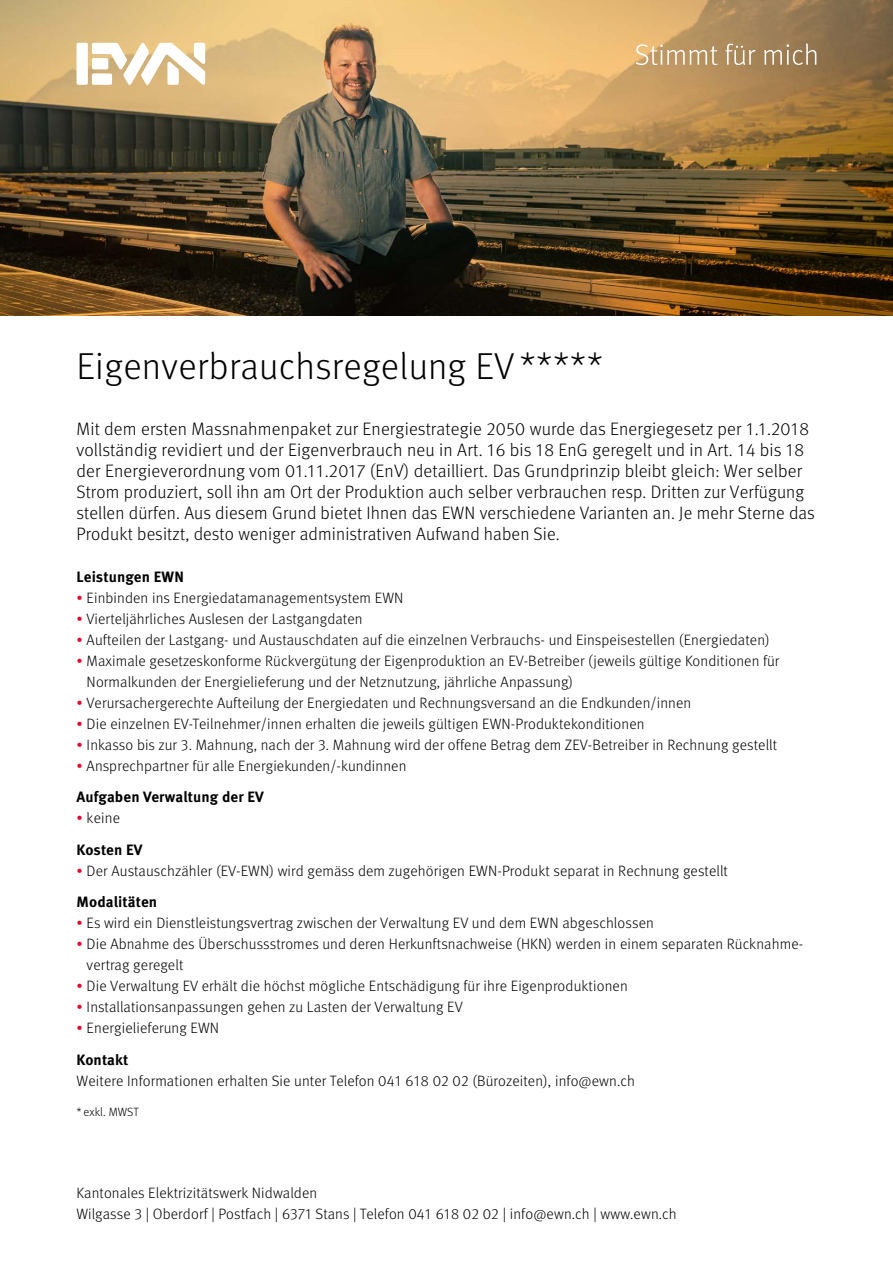
<style>
.page{position:relative;width:893px;height:1263px;background:#fff}
.page>*{position:absolute;margin:0;border:0;box-sizing:border-box;transform-origin:0 0}
.t1{font:300 37.5px "Meta Pro";letter-spacing:.01em;color:#000}
.t2{font:300 18px/21px "Meta Pro";letter-spacing:.01em;color:#000}
.t3{font:300 15px/21px "Meta Pro";letter-spacing:.01em;color:#000}
.t4{font:700 15px/31.5px "Meta Pro";letter-spacing:.01em;color:#000}
.t5{font:300 12px "Meta Pro";color:#000}
.s1{color:#e4002b}
.s2{font-weight:700}
.s3{font-weight:300;color:#e4002b}
.s4{font-weight:300}
</style>
<div class="page">
<img style="left:0;top:0;width:893px;height:316px">
<div style="left:77px;top:43px;width:11px;height:42px;background:#fff;border-radius:2px"></div>
<svg style="left:92px;top:43px;width:113px;height:42px"></svg>
<svg style="left:636px;top:44px;width:81px;height:21px;background:#ceaf83"></svg>
<svg style="left:726px;top:44px;width:30px;height:21px"></svg>
<svg style="left:764px;top:43px;width:52px;height:22px"></svg>
<h1 class="t1" style="left:77px;top:339px;width:528px">Eigenverbrauchsregelung EV*****</h1>
<p class="t2" style="left:77px;top:417px;width:740px">Mit dem ersten Massnahmenpaket zur Energiestrategie 2050 wurde das Energiegesetz per 1.1.2018 vollständig revidiert und der Eigenverbrauch neu in Art. 16 bis 18 EnG geregelt und in Art. 14 bis 18 der Energieverordnung vom 01.11.2017 (EnV) detailliert. Das Grundprinzip bleibt gleich: Wer selber Strom produziert, soll ihn am Ort der Produktion auch selber verbrauchen resp. Dritten zur Verfügung stellen dürfen. Aus diesem Grund bietet Ihnen das EWN verschiedene Varianten an. Je mehr Sterne das Produkt besitzt, desto weniger administrativen Aufwand haben Sie.</p>
<p class="t4" style="left:77px;top:560px;width:109px">Leistungen EWN</p>
<p class="t3" style="left:77px;top:586px;width:328px"><span class="s1">•</span> Einbinden ins Energiedatamanagementsystem EWN</p>
<p class="t3" style="left:77px;top:607px;width:288px"><span class="s1">•</span> Vierteljährliches Auslesen der Lastgangdaten</p>
<p class="t3" style="left:77px;top:628px;width:695px"><span class="s1">•</span> Aufteilen der Lastgang- und Austauschdaten auf die einzelnen Verbrauchs- und Einspeisestellen (Energiedaten)</p>
<p class="t3" style="left:87px;top:649px;width:694px;text-indent:-10px"><span class="s1">•</span> Maximale gesetzeskonforme Rückvergütung der Eigenproduktion an EV-Betreiber (jeweils gültige Konditionen für<br>Normalkunden der Energielieferung und der Netznutzung, jährliche Anpassung)</p>
<p class="t3" style="left:77px;top:691px;width:616px"><span class="s1">•</span> Verursachergerechte Aufteilung der Energiedaten und Rechnungsversand an die Endkunden/innen</p>
<p class="t3" style="left:77px;top:712px;width:570px"><span class="s1">•</span> Die einzelnen EV-Teilnehmer/innen erhalten die jeweils gültigen EWN-Produktekonditionen</p>
<p class="t3" style="left:77px;top:733px;width:702px"><span class="s1">•</span> Inkasso bis zur 3. Mahnung, nach der 3. Mahnung wird der offene Betrag dem ZEV-Betreiber in Rechnung gestellt</p>
<p class="t3" style="left:77px;top:749px;width:331px;line-height:31.5px"><span class="s1">•</span> Ansprechpartner für alle Energiekunden/-kundinnen<br><span class="s2">Aufgaben Verwaltung der EV</span></p>
<p class="t4" style="left:77px;top:801px;width:67px"><span class="s3">•</span> <span class="s4">keine<br></span>Kosten EV</p>
<p class="t3" style="left:77px;top:854px;width:653px;line-height:31.5px"><span class="s1">•</span> Der Austauschzähler (EV-EWN) wird gemäss dem zugehörigen EWN-Produkt separat in Rechnung gestellt<br><span class="s2">Modalitäten</span></p>
<p class="t3" style="left:77px;top:912px;width:579px"><span class="s1">•</span> Es wird ein Dienstleistungsvertrag zwischen der Verwaltung EV und dem EWN abgeschlossen</p>
<p class="t3" style="left:87px;top:933px;width:718px;text-indent:-10px"><span class="s1">•</span> Die Abnahme des Überschussstromes und deren Herkunftsnachweise (HKN) werden in einem separaten Rücknahme&shy;vertrag geregelt</p>
<p class="t3" style="left:77px;top:975px;width:553px"><span class="s1">•</span> Die Verwaltung EV erhält die höchst mögliche Entschädigung für ihre Eigenproduktionen</p>
<p class="t3" style="left:77px;top:996px;width:388px"><span class="s1">•</span> Installationsanpassungen gehen zu Lasten der Verwaltung EV</p>
<p class="t3" style="left:77px;top:1011px;width:144px;line-height:31.5px"><span class="s1">•</span> Energielieferung EWN<br><span class="s2">Kontakt</span></p>
<p class="t3" style="left:77px;top:1069px;width:560px">Weitere Informationen erhalten Sie unter Telefon 041 618 02 02 (Bürozeiten), info@ewn.ch</p>
<p class="t5" style="left:77px;top:1103px;width:64px">* exkl. MWST</p>
<p class="t3" style="left:77px;top:1181px;width:602px">Kantonales Elektrizitätswerk Nidwalden<br>Wilgasse 3 | Oberdorf | Postfach | 6371 Stans | Telefon 041 618 02 02 | info@ewn.ch | www.ewn.ch</p>
</div>
